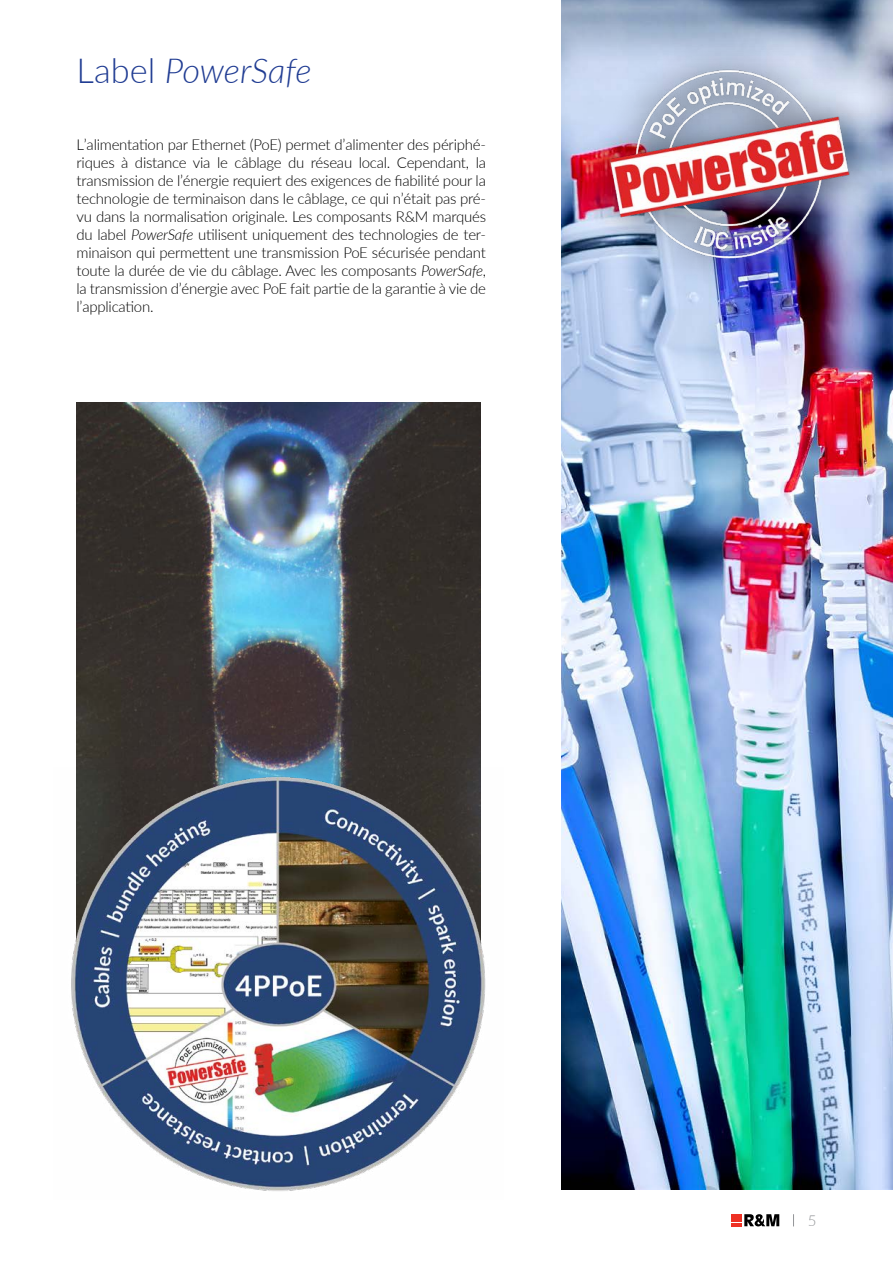
<style>
.page{position:relative;width:893px;height:1263px;background:#fff}
.page>*{position:absolute;margin:0;border:0;box-sizing:border-box;transform-origin:0 0}
.t1{font:italic 300 34.5px "Lato";letter-spacing:-.005em;color:#213d93}
.t2{font:300 15px/18px "Lato";letter-spacing:-.015em;color:#000;text-align:justify}
.t3{font:300 15px "Lato";color:#939598}
.s1{font-style:normal}
.s2{font-style:italic}
</style>
<div class="page">
<img style="left:561px;top:0;width:332px;height:1190px">
<div style="left:577px;top:36px;width:305px;height:257px;background:#000;opacity:.5"></div>
<img style="left:584px;top:60px;width:292px;height:209px">
<img style="left:77px;top:402px;width:403px;height:365px">
<img style="left:71px;top:767px;width:415px;height:424px">
<svg style="left:731px;top:1214px;width:48px;height:12px"></svg>
<svg style="left:793px;top:1214px;width:1px;height:12px"></svg>
<h1 class="t1" style="left:77px;top:47px;width:236px"><span class="s1">Label</span> PowerSafe</h1>
<p class="t2" style="left:77px;top:135px;width:411px">Lʼalimentation par Ethernet (PoE) permet dʼalimenter des périphé&shy;riques à distance via le câblage du réseau local. Cependant, la transmission de lʼénergie requiert des exigences de fiabilité pour la technologie de terminaison dans le câblage, ce qui nʼétait pas pré&shy;vu dans la normalisation originale. Les composants R&amp;M marqués du label <span class="s2">PowerSafe</span> utilisent uniquement des technologies de ter&shy;minaison qui permettent une transmission PoE sécurisée pendant toute la durée de vie du câblage. Avec les composants <span class="s2">PowerSafe</span>, la transmission dʼénergie avec PoE fait partie de la garantie à vie de lʼapplication.</p>
<p class="t3" style="left:808px;top:1210px;width:10px">5</p>
</div>
